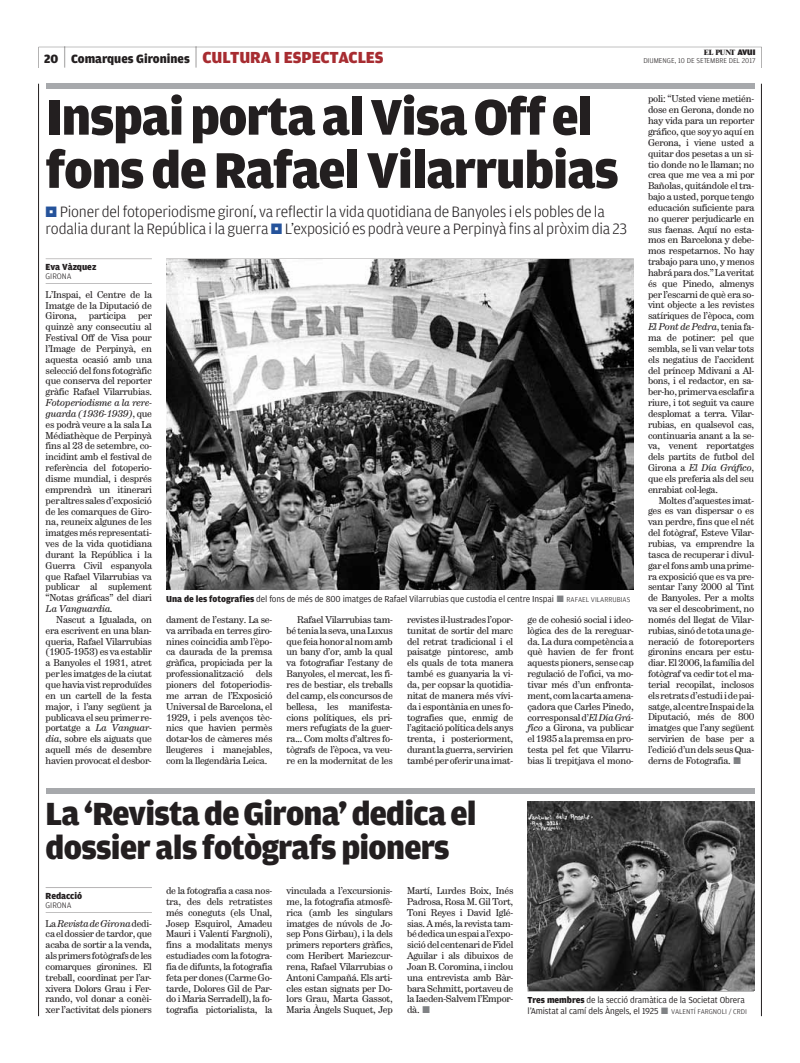
<style>
.page{position:relative;width:800px;height:1063px;background:#fff}
.page>*{position:absolute;margin:0;border:0;box-sizing:border-box;transform-origin:0 0}
.t1{font:900 53.2px/53.2px "Amplitude";letter-spacing:-.02em;color:#231f20}
.t2{font:900 34px/34px "Amplitude";letter-spacing:-.02em;color:#231f20}
.t3{font:300 15.9px/17px "Amplitude";letter-spacing:-.01em;color:#231f20;text-align:center}
.t4{font:900 12.8px "Amplitude";color:#231f20}
.t5{font:9.8px/10.8px "Hercules Text";letter-spacing:-.025em;color:#231f20;text-align:justify}
.t6{font:900 9.4px "Amplitude";letter-spacing:-.005em;color:#231f20}
.t7{font:9.2px/10.8px "Amplitude";letter-spacing:-.015em;color:#231f20}
.t8{font:300 8.5px "Amplitude";letter-spacing:-.005em;color:#231f20}
.t9{font:300 7.4px "Amplitude";color:#231f20}
.t10{font:800 7.4px "Times LT Std";letter-spacing:-.04em;color:#231f20}
.s1{font-weight:300;font-size:26px}
.s2{font-size:17px;color:#a72c31}
.s3{font-family:"Amplitude";font-weight:900;font-size:8.5px}
.s4{font-style:italic}
.s5{font-weight:900}
.s6{color:#808285}
.s7{font-weight:300;font-size:7.4px}
</style>
<div class="page">
<hr style="left:38px;top:84px;width:1px;height:932px;background:#231f20">
<hr style="left:761px;top:84px;width:1px;height:932px;background:#231f20">
<svg style="left:39px;top:47px;width:723px;height:21px"></svg>
<div style="left:46px;top:84px;width:708px;height:5px;background:#a7a9ac"></div>
<svg style="left:46px;top:259px;width:106px;height:25px"></svg>
<img style="left:166px;top:259px;width:467px;height:331px">
<div style="left:46px;top:789px;width:708px;height:5px;background:#a7a9ac"></div>
<svg style="left:46px;top:912px;width:106px;height:1px"></svg>
<img style="left:528px;top:801px;width:226px;height:190px">
<h3 class="t4" style="left:44px;top:54px;width:341px">20 <span class="s1">|</span> Comarques Gironines <span class="s1">|</span> <span class="s2">CULTURA I ESPECTACLES</span></h3>
<p class="t10" style="left:704px;top:48px;width:53px">EL PUNT <span class="s3">AVUI</span></p>
<p class="t9" style="left:643px;top:56px;width:114px">DIUMENGE, 10 DE SETEMBRE DEL 2017</p>
<h1 class="t1" style="left:46px;top:94px;width:575px">Inspai porta al Visa Off el fons de Rafael Vilarrubias</h1>
<h3 class="t3" style="left:46px;top:203px;width:583px">Pioner del fotoperiodisme gironí, va reflectir la vida quotidiana de Banyoles i els pobles de la rodalia durant la República i la guerra L’exposició es podrà veure a Perpinyà fins al pròxim dia 23</h3>
<p class="t6" style="left:46px;top:263px;width:52px">Eva Vàzquez</p>
<p class="t8" style="left:46px;top:272px;width:28px">GIRONA</p>
<p class="t5" style="left:46px;top:290px;width:108px">L’Inspai, el Centre de la Imatge de la Diputació de Girona, participa per quinzè any consecutiu al Festival Off de Visa pour l’Image de Perpinyà, en aquesta ocasió amb una selecció del fons fotogràfic que conserva del reporter gràfic Rafael Vilarrubias.</p>
<p class="t5" style="left:46px;top:398px;width:108px"><span class="s4">Fotoperiodisme a la rere&shy;guarda (1936-1939)</span>, que es podrà veure a la sala La Médiathèque de Perpinyà fins al 23 de setembre, co&shy;incidint amb el festival de referència del fotoperio&shy;disme mundial, i després emprendrà un itinerari per altres sales d’exposició de les comarques de Giro&shy;na, reuneix algunes de les imatges més representati&shy;ves de la vida quotidiana durant la República i la Guerra Civil espanyola que Rafael Vilarrubias va publicar al suplement “Notas gráficas” del diari <span class="s4">La Vanguardia</span>.</p>
<p class="t5" style="left:46px;top:615px;width:108px;text-indent:11px">Nascut a Igualada, on era escrivent en una blan&shy;queria, Rafael Vilarrubias (1905-1953) es va establir a Banyoles el 1931, atret per les imatges de la ciutat que havia vist reproduïdes en un cartell de la festa major, i l’any següent ja publicava el seu primer re&shy;portatge a <span class="s4">La Vanguar&shy;dia</span>, sobre els aiguats que aquell més de desembre havien provocat el desbor-</p>
<p class="t5" style="left:166px;top:615px;width:108px">dament de l’estany. La se&shy;va arribada en terres giro&shy;nines coincidia amb l’èpo&shy;ca daurada de la premsa gràfica, propiciada per la professionalització dels pioners del fotoperiodis&shy;me arran de l’Exposició Universal de Barcelona, el 1929, i pels avenços tèc&shy;nics que havien permès dotar-los de càmeres més lleugeres i manejables, com la llegendària Leica.</p>
<p class="t5" style="left:287px;top:615px;width:108px;text-indent:11px">Rafael Vilarrubias tam&shy;bé tenia la seva, una Luxus que feia honor al nom amb un bany d’or, amb la qual va fotografiar l’estany de Banyoles, el mercat, les fi&shy;res de bestiar, els treballs del camp, els concursos de bellesa, les manifesta&shy;cions polítiques, els pri&shy;mers refugiats de la guer&shy;ra... Com molts d’altres fo&shy;tògrafs de l’època, va veu&shy;re en la modernitat de les</p>
<p class="t5" style="left:407px;top:615px;width:108px">revistes il·lustrades l’opor&shy;tunitat de sortir del marc del retrat tradicional i el paisatge pintoresc, amb els quals de tota manera també es guanyaria la vi&shy;da, per copsar la quotidia&shy;nitat de manera més vívi&shy;da i espontània en unes fo&shy;tografies que, enmig de l’agitació política dels anys trenta, i posteriorment, durant la guerra, servirien també per oferir una imat-</p>
<p class="t5" style="left:528px;top:615px;width:108px">ge de cohesió social i ideo&shy;lògica des de la rereguar&shy;da. La dura competència a què havien de fer front aquests pioners, sense cap regulació de l’ofici, va mo&shy;tivar més d’un enfronta&shy;ment, com la carta amena&shy;çadora que Carles Pinedo, corresponsal d’<span class="s4">El Día Grá&shy;fico</span> a Girona, va publicar el 1935 a la premsa en pro&shy;testa pel fet que Vilarru&shy;bias li trepitjava el mono-</p>
<p class="t7" style="left:166px;top:594px;width:466px"><span class="s5">Una de les fotografies</span> del fons de més de 800 imatges de Rafael Vilarrubias que custodia el centre Inspai <span class="s6">■</span> <span class="s7">RAFAEL VILARRUBIAS</span></p>
<p class="t5" style="left:648px;top:94px;width:108px">poli: “Usted viene metién&shy;dose en Gerona, donde no hay vida para un reporter gráfico, que soy yo aquí en Gerona, i viene usted a quitar dos pesetas a un si&shy;tio donde no le llaman; no crea que me vea a mi por Bañolas, quitándole el tra&shy;bajo a usted, porque tengo educación suficiente para no querer perjudicarle en sus faenas. Aquí no esta&shy;mos en Barcelona y debe&shy;mos respetarnos. No hay trabajo para uno, y menos habrá para dos.” La veritat és que Pinedo, almenys per l’escarni de què era so&shy;vint objecte a les revistes satíriques de l’època, com <span class="s4">El Pont de Pedra</span>, tenia fa&shy;ma de potiner: pel que sembla, se li van velar tots els negatius de l’accident del príncep Mdivani a Al&shy;bons, i el redactor, en sa&shy;ber-ho, primer va esclafir a riure, i tot seguit va caure desplomat a terra. Vilar&shy;rubias, en qualsevol cas, continuaria anant a la se&shy;va, venent reportatges dels partits de futbol del Girona a <span class="s4">El Día Gráfico</span>, que els preferia als del seu enrabiat col·lega.</p>
<p class="t5" style="left:648px;top:496px;width:108px;text-indent:11px">Moltes d’aquestes imat&shy;ges es van dispersar o es van perdre, fins que el nét del fotògraf, Esteve Vilar&shy;rubias, va emprendre la tasca de recuperar i divul&shy;gar el fons amb una prime&shy;ra exposició que es va pre&shy;sentar l’any 2000 al Tint de Banyoles. Per a molts va ser el descobriment, no només del llegat de Vilar&shy;rubias, sinó de tota una ge&shy;neració de fotoreporters gironins encara per estu&shy;diar. El 2006, la família del fotògraf va cedir tot el ma&shy;terial recopilat, inclosos els retrats d’estudi i de pai&shy;satge, al centre Inspai de la Diputació, més de 800 imatges que l’any següent servirien de base per a l’edició d’un dels seus Qua&shy;derns de Fotografia. <span class="s6">■</span></p>
<h2 class="t2" style="left:46px;top:799px;width:433px">La ‘Revista de Girona’ dedica el dossier als fotògrafs pioners</h2>
<p class="t6" style="left:46px;top:892px;width:38px">Redacció</p>
<p class="t8" style="left:46px;top:900px;width:28px">GIRONA</p>
<p class="t5" style="left:166px;top:886px;width:108px">de la fotografia a casa nos&shy;tra, des dels retratistes més coneguts (els Unal, Josep Esquirol, Amadeu Mauri i Valentí Fargnoli), fins a modalitats menys estudiades com la fotogra&shy;fia de difunts, la fotografia feta per dones (Carme Go&shy;tarde, Dolores Gil de Par&shy;do i Maria Serradell), la fo&shy;tografia pictorialista, la</p>
<p class="t5" style="left:287px;top:886px;width:108px">vinculada a l’excursionis&shy;me, la fotografia atmosfè&shy;rica (amb les singulars imatges de núvols de Jo&shy;sep Pons Girbau), i la dels primers reporters gràfics, com Heribert Mariezcur&shy;rena, Rafael Vilarrubias o Antoni Campañá. Els arti&shy;cles estan signats per Do&shy;lors Grau, Marta Gassot, Maria Àngels Suquet, Jep</p>
<p class="t5" style="left:407px;top:886px;width:108px">Martí, Lurdes Boix, Inés Padrosa, Rosa M. Gil Tort, Toni Reyes i David Iglé&shy;sias. A més, la revista tam&shy;bé dedica un espai a l’expo&shy;sició del centenari de Fidel Aguilar i als dibuixos de Joan B. Coromina, i inclou una entrevista amb Bàr&shy;bara Schmitt, portaveu de la Iaeden-Salvem l’Empor&shy;dà. <span class="s6">■</span></p>
<p class="t5" style="left:46px;top:919px;width:108px">La <span class="s4">Revista de Girona</span> dedi&shy;ca el dossier de tardor, que acaba de sortir a la venda, als primers fotògrafs de les comarques gironines. El treball, coordinat per l’ar&shy;xivera Dolors Grau i Fer&shy;rando, vol donar a conèi&shy;xer l’activitat dels pioners</p>
<p class="t7" style="left:528px;top:995px;width:221px"><span class="s5">Tres membres</span> de la secció dramàtica de la Societat Obrera l’Amistat al camí dels Àngels, el 1925 <span class="s6">■</span> <span class="s7">VALENTÍ FARGNOLI / CRDI</span></p>
</div>
